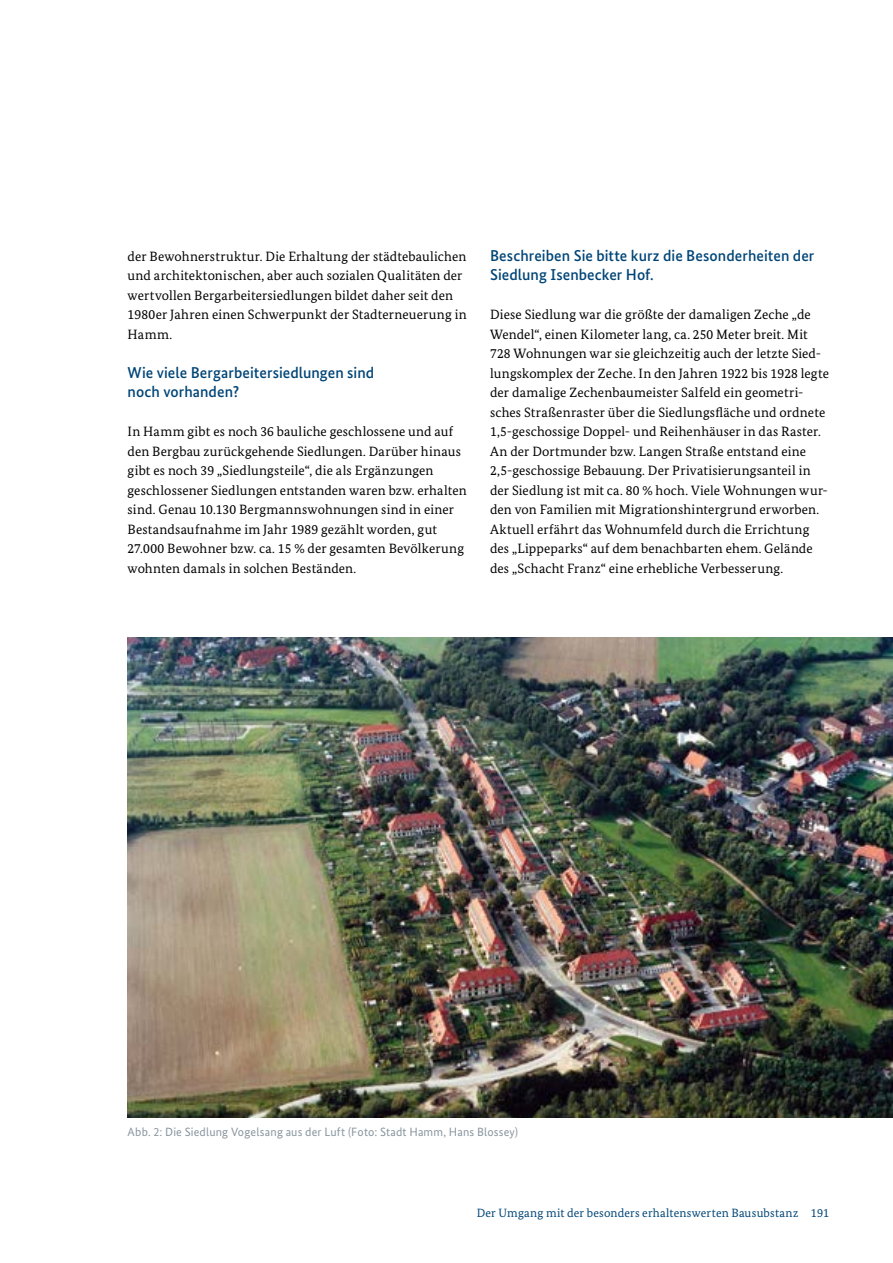
<style>
.page{position:relative;width:893px;height:1263px;background:#fff}
.page>*{position:absolute;margin:0;border:0;box-sizing:border-box;transform-origin:0 0}
.H5_Subheadline{font:500 15.75px/19.5px "Bundes Sans";letter-spacing:.005em;color:#004577}
.P_Fließtext{font:13.5px/19.5px "Bundes Serif";letter-spacing:.01em;color:#000}
.P_BU{font:12px "Bundes Sans";letter-spacing:.015em;color:#88969e}
.t1{font:12px "Bundes Serif";letter-spacing:.015em;color:#004577}
</style>
<div class="page">
<img style="left:128px;top:637px;width:765px;height:481px">
<p class="P_Fließtext" style="left:128px;top:246px;width:341px">der Bewohnerstruktur. Die Erhaltung der städtebaulichen und architektonischen, aber auch sozialen Qualitäten der wertvollen Bergarbeitersiedlungen bildet daher seit den 1980er Jahren einen Schwerpunkt der Stadterneuerung in Hamm.</p>
<h5 class="H5_Subheadline" style="left:128px;top:362px;width:248px">Wie viele Bergarbeitersiedlungen sind noch vorhanden?</h5>
<p class="P_Fließtext" style="left:128px;top:422px;width:341px">In Hamm gibt es noch 36 bauliche geschlossene und auf den Bergbau zurückgehende Siedlungen. Darüber hinaus gibt es noch 39 „Siedlungsteile“, die als Ergänzungen geschlossener Siedlungen entstanden waren bzw. erhalten sind. Genau 10.130 Bergmannswohnungen sind in einer Bestandsaufnahme im Jahr 1989 gezählt worden, gut 27.000 Bewohner bzw. ca. 15 % der gesamten Bevölkerung wohnten damals in solchen Beständen.</p>
<h5 class="H5_Subheadline" style="left:490px;top:245px;width:326px">Beschreiben Sie bitte kurz die Besonderheiten der<br>Siedlung Isenbecker Hof.</h5>
<p class="P_Fließtext" style="left:490px;top:305px;width:341px">Diese Siedlung war die größte der damaligen Zeche „de Wendel“, einen Kilometer lang, ca. 250 Meter breit. Mit 728 Wohnungen war sie gleichzeitig auch der letzte Sied&shy;lungskomplex der Zeche. In den Jahren 1922 bis 1928 legte der damalige Zechenbaumeister Salfeld ein geometri&shy;sches Straßenraster über die Siedlungsfläche und ordnete 1,5-geschossige Doppel- und Reihenhäuser in das Raster.<br>An der Dortmunder bzw. Langen Straße entstand eine 2,5-geschossige Bebauung. Der Privatisierungsanteil in der Siedlung ist mit ca. 80 % hoch. Viele Wohnungen wur&shy;den von Familien mit Migrationshintergrund erworben.<br>Aktuell erfährt das Wohnumfeld durch die Errichtung des „Lippeparks“ auf dem benachbarten ehem. Gelände des „Schacht Franz“ eine erhebliche Verbesserung.</p>
<p class="P_BU" style="left:128px;top:1125px;width:392px">Abb. 2: Die Siedlung Vogelsang aus der Luft (Foto: Stadt Hamm, Hans Blossey)</p>
<p class="t1" style="left:477px;top:1206px;width:354px">Der Umgang mit der besonders erhaltenswerten Bausubstanz 191</p>
</div>
